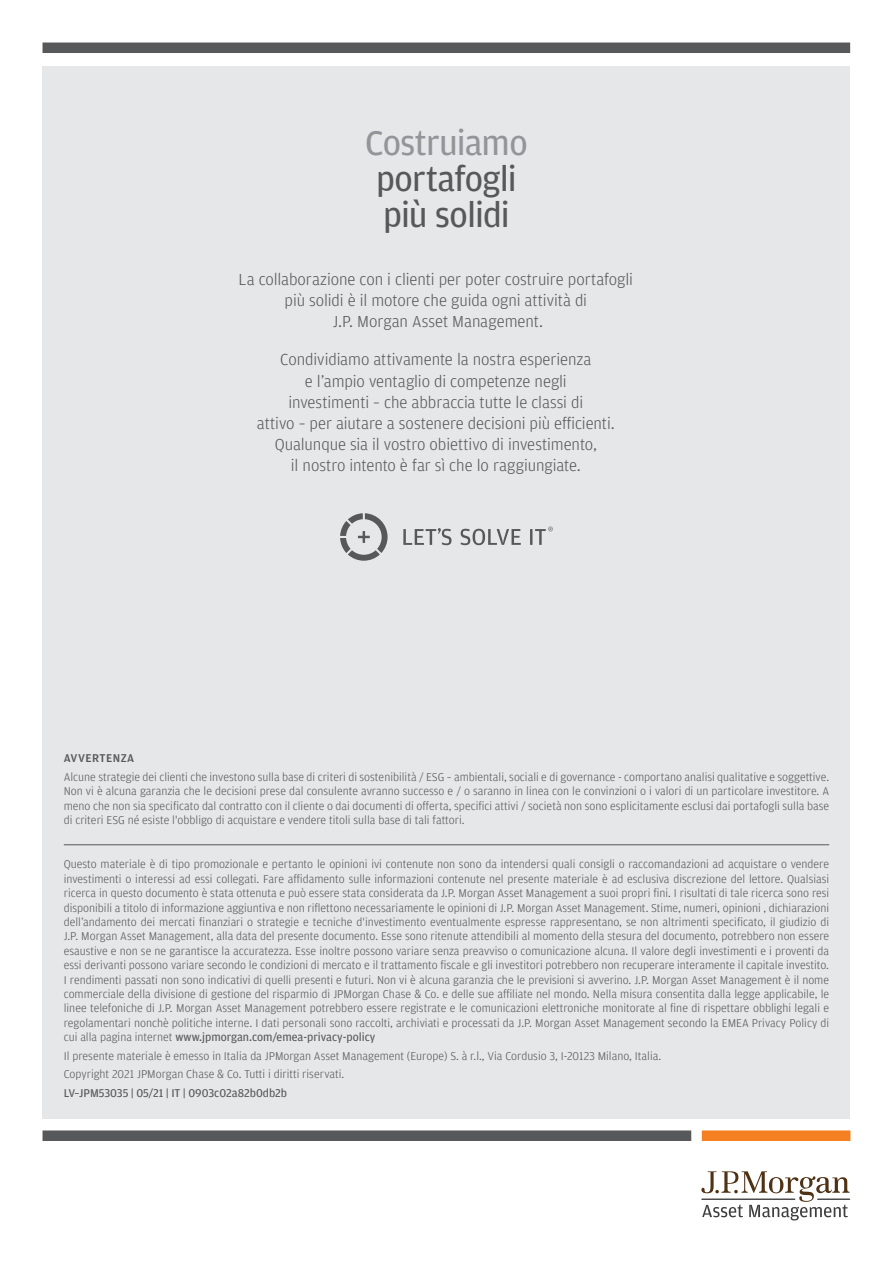
<style>
.page{position:relative;width:893px;height:1263px;background:#fff}
.page>*{position:absolute;margin:0;border:0;box-sizing:border-box;transform-origin:0 0}
.t1{font:36.3px/36px "Amplitude";letter-spacing:-.02em;color:#57585a;text-align:center}
.t2{font:300 16.95px/21.1px "Amplitude";letter-spacing:-.005em;color:#57585a;text-align:center}
.Disclaimer{font:300 12px/14.4px "Amplitude";color:#57585a;text-align:justify}
.Disclaimer-2{font:12px "Amplitude";color:#57585a}
.Disclaimer-3{font:500 12px "Amplitude";letter-spacing:.04em;color:#57585a}
.s1{color:#939598}
.s2{font-weight:400}
</style>
<div class="page">
<div style="left:43px;top:66px;width:807px;height:1052px;background:#e6e7e9"></div>
<hr style="left:64px;top:844px;width:765px;height:1px;background:#57585a">
<div style="left:43px;top:43px;width:807px;height:10px;background:#57585a"></div>
<div style="left:43px;top:1130px;width:648px;height:11px;background:#57585a"></div>
<div style="left:702px;top:1130px;width:148px;height:11px;background:#f58021"></div>
<hr style="left:817px;top:1198px;width:33px;height:2px;background:#3e3e3f">
<svg style="left:701px;top:1171px;width:148px;height:49px"></svg>
<svg style="left:340px;top:513px;width:213px;height:48px"></svg>
<p class="t1" style="left:365px;top:124px;width:164px"><span class="s1">Costruiamo </span>portafogli più solidi</p>
<p class="t2" style="left:239px;top:268px;width:396px">La collaborazione con i clienti per poter costruire portafogli più solidi è il motore che guida ogni attività di<br>J.P. Morgan Asset Management.</p>
<p class="t2" style="left:257px;top:349px;width:359px">Condividiamo attivamente la nostra esperienza<br>e l’ampio ventaglio di competenze negli<br>investimenti – che abbraccia tutte le classi di<br>attivo – per aiutare a sostenere decisioni più efficienti.<br>Qualunque sia il vostro obiettivo di investimento,<br>il nostro intento è far sì che lo raggiungiate.</p>
<p class="Disclaimer-3" style="left:64px;top:751px;width:72px">AVVERTENZA</p>
<p class="Disclaimer" style="left:64px;top:769px;width:767px">Alcune strategie dei clienti che investono sulla base di criteri di sostenibilità / ESG – ambientali, sociali e di governance - comportano analisi qualitative e soggettive.<br>Non vi è alcuna garanzia che le decisioni prese dal consulente avranno successo e / o saranno in linea con le convinzioni o i valori di un particolare investitore. A meno che non sia specificato dal contratto con il cliente o dai documenti di offerta, specifici attivi / società non sono esplicitamente esclusi dai portafogli sulla base di criteri ESG né esiste l'obbligo di acquistare e vendere titoli sulla base di tali fattori.</p>
<p class="Disclaimer" style="left:64px;top:857px;width:767px">Questo materiale è di tipo promozionale e pertanto le opinioni ivi contenute non sono da intendersi quali consigli o raccomandazioni ad acquistare o vendere investimenti o interessi ad essi collegati. Fare affidamento sulle informazioni contenute nel presente materiale è ad esclusiva discrezione del lettore. Qualsiasi ricerca in questo documento è stata ottenuta e può essere stata considerata da J.P. Morgan Asset Management a suoi propri fini. I risultati di tale ricerca sono resi disponibili a titolo di informazione aggiuntiva e non riflettono necessariamente le opinioni di J.P. Morgan Asset Management. Stime, numeri, opinioni , dichiarazioni dell’andamento dei mercati finanziari o strategie e tecniche d'investimento eventualmente espresse rappresentano, se non altrimenti specificato, il giudizio di J.P. Morgan Asset Management, alla data del presente documento. Esse sono ritenute attendibili al momento della stesura del documento, potrebbero non essere esaustive e non se ne garantisce la accuratezza. Esse inoltre possono variare senza preavviso o comunicazione alcuna. Il valore degli investimenti e i proventi da essi derivanti possono variare secondo le condizioni di mercato e il trattamento fiscale e gli investitori potrebbero non recuperare interamente il capitale investito.<br>I rendimenti passati non sono indicativi di quelli presenti e futuri. Non vi è alcuna garanzia che le previsioni si avverino. J.P. Morgan Asset Management è il nome commerciale della divisione di gestione del risparmio di JPMorgan Chase &amp; Co. e delle sue affiliate nel mondo. Nella misura consentita dalla legge applicabile, le linee telefoniche di J.P. Morgan Asset Management potrebbero essere registrate e le comunicazioni elettroniche monitorate al fine di rispettare obblighi legali e regolamentari nonchè politiche interne. I dati personali sono raccolti, archiviati e processati da J.P. Morgan Asset Management secondo la EMEA Privacy Policy di cui alla pagina internet <span class="s2">www.jpmorgan.com/emea-privacy-policy</span></p>
<p class="Disclaimer" style="left:64px;top:1048px;width:599px">Il presente materiale è emesso in Italia da JPMorgan Asset Management (Europe) S. à r.l., Via Cordusio 3, I-20123 Milano, Italia.</p>
<p class="Disclaimer" style="left:64px;top:1067px;width:282px">Copyright 2021 JPMorgan Chase &amp; Co. Tutti i diritti riservati.</p>
<p class="Disclaimer-2" style="left:64px;top:1085px;width:225px">LV–JPM53035 | 05/21 | IT | 0903c02a82b0db2b</p>
</div>
